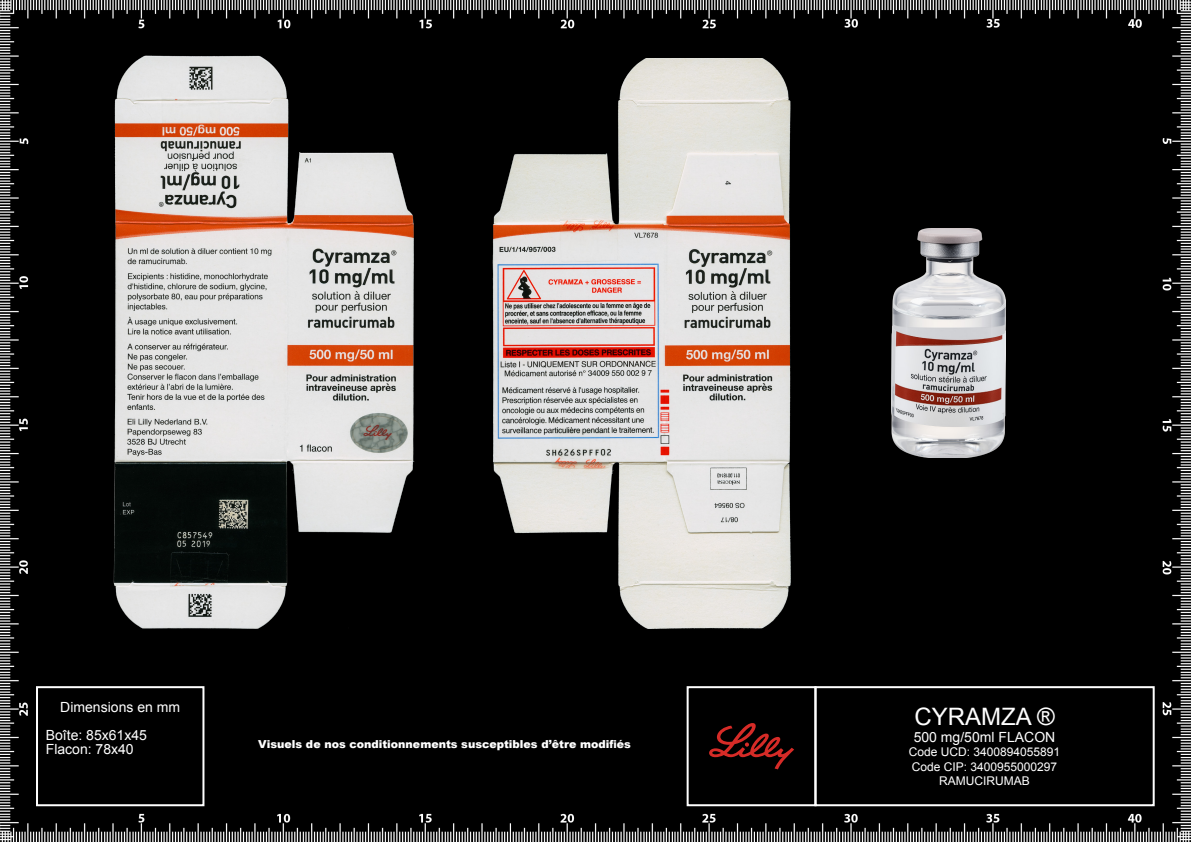
<style>
.page{position:relative;width:1191px;height:842px;background:#fff}
.page>*{position:absolute;margin:0;border:0;box-sizing:border-box;transform-origin:0 0}
.t1{font:24px "Arial";color:#fff}
.t2{font:14px "Arial";color:#fff}
.t3{font:12px "Arial";color:#fff}
.t4{font:900 11px "Arial";color:#fff}
</style>
<div class="page">
<img style="left:0;top:0;width:1191px;height:842px">
<div style="left:814px;top:686px;width:340px;height:120px;border:2px solid #fff"></div>
<div style="left:36px;top:686px;width:168px;height:120px;border:2px solid #fff"></div>
<svg style="left:709px;top:723px;width:85px;height:46px;background:#360a09"></svg>
<div style="left:686px;top:686px;width:130px;height:120px;border:2px solid #fff"></div>
<img style="left:892px;top:228px;width:113px;height:230px">
<img style="left:102px;top:47px;width:312px;height:597px">
<img style="left:476px;top:58px;width:314px;height:570px">
<p class="t2" style="left:60px;top:698px;width:121px">Dimensions en mm</p>
<p class="t2" style="left:46px;top:726px;width:103px">Boîte: 85x61x45</p>
<p class="t2" style="left:46px;top:740px;width:89px">Flacon: 78x40</p>
<p class="t4" style="left:258px;top:736px;width:374px">Visuels de nos conditionnements susceptibles d’être modifiés</p>
<p class="t1" style="left:914px;top:701px;width:142px">CYRAMZA ®</p>
<p class="t2" style="left:913px;top:728px;width:143px">500 mg/50ml FLACON</p>
<p class="t3" style="left:908px;top:744px;width:153px">Code UCD: 3400894055891</p>
<p class="t3" style="left:911px;top:758px;width:147px">Code CIP: 3400955000297</p>
<p class="t3" style="left:939px;top:773px;width:92px">RAMUCIRUMAB</p>
</div>
